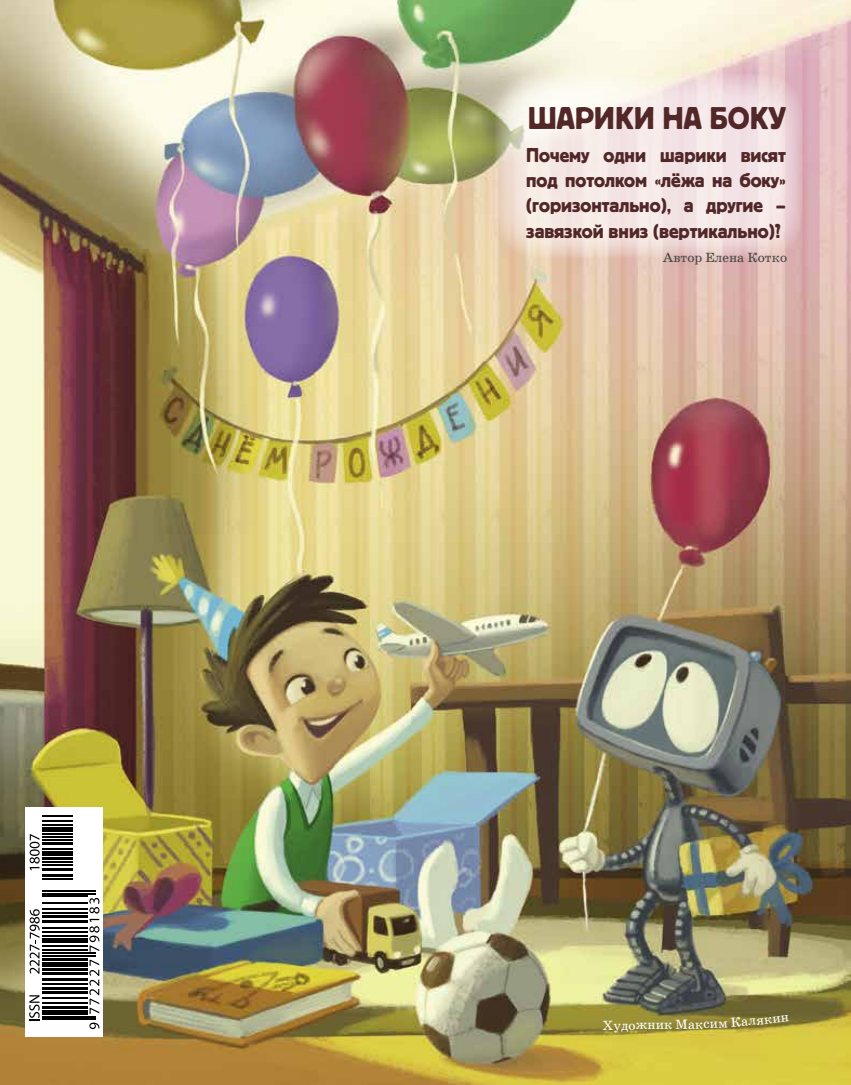
<style>
.page{position:relative;width:851px;height:1085px;background:#fff}
.page>*{position:absolute;margin:0;border:0;box-sizing:border-box;transform-origin:0 0}
.t1{font:32.85px "Bloc I";color:#512728}
.t2{font:21px/25.2px "Bloc I";color:#512728;text-align:justify}
.t3{font:13.5px "School Book AC";color:#484848}
.t4{font:13.5px "School Book AC";color:#fff}
</style>
<div class="page">
<img style="left:0;top:0;width:850px;height:1084px">
<svg style="left:494px;top:73px;width:309px;height:185px;background:#f1e2df"></svg>
<svg style="left:26px;top:807px;width:77px;height:229px"></svg>
<svg style="left:29px;top:995px;width:11px;height:25px"></svg>
<svg style="left:30px;top:909px;width:10px;height:64px"></svg>
<svg style="left:30px;top:834px;width:10px;height:36px"></svg>
<svg style="left:89px;top:1022px;width:10px;height:6px"></svg>
<hr style="left:42px;top:1018px;width:53px;height:2px;background:#000">
<hr style="left:42px;top:1015px;width:53px;height:2px;background:#000">
<hr style="left:42px;top:1010px;width:45px;height:4px;background:#000">
<hr style="left:42px;top:1005px;width:45px;height:3px;background:#000">
<hr style="left:42px;top:1002px;width:45px;height:1px;background:#000">
<hr style="left:42px;top:996px;width:45px;height:2px;background:#000">
<hr style="left:42px;top:991px;width:45px;height:3px;background:#000">
<hr style="left:42px;top:986px;width:45px;height:3px;background:#000">
<hr style="left:42px;top:983px;width:45px;height:1px;background:#000">
<hr style="left:42px;top:977px;width:45px;height:3px;background:#000">
<hr style="left:42px;top:971px;width:45px;height:3px;background:#000">
<hr style="left:42px;top:967px;width:45px;height:3px;background:#000">
<hr style="left:42px;top:962px;width:45px;height:4px;background:#000">
<hr style="left:42px;top:957px;width:45px;height:3px;background:#000">
<svg style="left:89px;top:959px;width:10px;height:54px"></svg>
<hr style="left:42px;top:954px;width:53px;height:2px;background:#000">
<hr style="left:42px;top:951px;width:53px;height:2px;background:#000">
<hr style="left:42px;top:949px;width:45px;height:1px;background:#000">
<hr style="left:42px;top:944px;width:45px;height:2px;background:#000">
<div style="left:42px;top:937px;width:45px;height:5px;background:#000"></div>
<hr style="left:42px;top:935px;width:45px;height:1px;background:#000">
<hr style="left:42px;top:931px;width:45px;height:1px;background:#000">
<hr style="left:42px;top:926px;width:45px;height:2px;background:#000">
<hr style="left:42px;top:920px;width:45px;height:2px;background:#000">
<hr style="left:42px;top:914px;width:45px;height:3px;background:#000">
<hr style="left:42px;top:911px;width:45px;height:2px;background:#000">
<hr style="left:42px;top:907px;width:45px;height:2px;background:#000">
<hr style="left:42px;top:902px;width:45px;height:1px;background:#000">
<hr style="left:42px;top:895px;width:45px;height:2px;background:#000">
<svg style="left:89px;top:897px;width:10px;height:54px"></svg>
<hr style="left:42px;top:892px;width:53px;height:2px;background:#000">
<hr style="left:42px;top:889px;width:53px;height:2px;background:#000">
<hr style="left:42px;top:877px;width:30px;height:2px;background:#000">
<hr style="left:42px;top:873px;width:30px;height:3px;background:#000">
<hr style="left:42px;top:868px;width:30px;height:3px;background:#000">
<hr style="left:42px;top:864px;width:30px;height:1px;background:#000">
<hr style="left:42px;top:861px;width:30px;height:1px;background:#000">
<hr style="left:42px;top:856px;width:30px;height:3px;background:#000">
<hr style="left:42px;top:851px;width:30px;height:4px;background:#000">
<hr style="left:42px;top:848px;width:30px;height:1px;background:#000">
<hr style="left:42px;top:842px;width:30px;height:3px;background:#000">
<hr style="left:42px;top:839px;width:30px;height:1px;background:#000">
<hr style="left:42px;top:836px;width:30px;height:1px;background:#000">
<hr style="left:42px;top:833px;width:30px;height:1px;background:#000">
<hr style="left:42px;top:827px;width:30px;height:4px;background:#000">
<hr style="left:42px;top:824px;width:30px;height:1px;background:#000">
<hr style="left:42px;top:820px;width:30px;height:1px;background:#000">
<hr style="left:42px;top:814px;width:30px;height:2px;background:#000">
<svg style="left:695px;top:1014px;width:93px;height:14px"></svg>
<h1 class="t1" style="left:527px;top:100px;width:259px">ШАРИКИ НА БОКУ</h1>
<p class="t2" style="left:526px;top:143px;width:261px">Почему одни шарики висят под потолком «лёжа на боку» (горизонтально), а другие – завязкой вниз (вертикально)?</p>
<p class="t3" style="left:662px;top:250px;width:126px">Автор Елена Котко</p>
<p class="t4" style="left:602px;top:1017px;width:28px">Худ</p>
<p class="t4" style="left:628px;top:1017px;width:68px;rotate:-1deg">ожник Ма</p>
</div>
